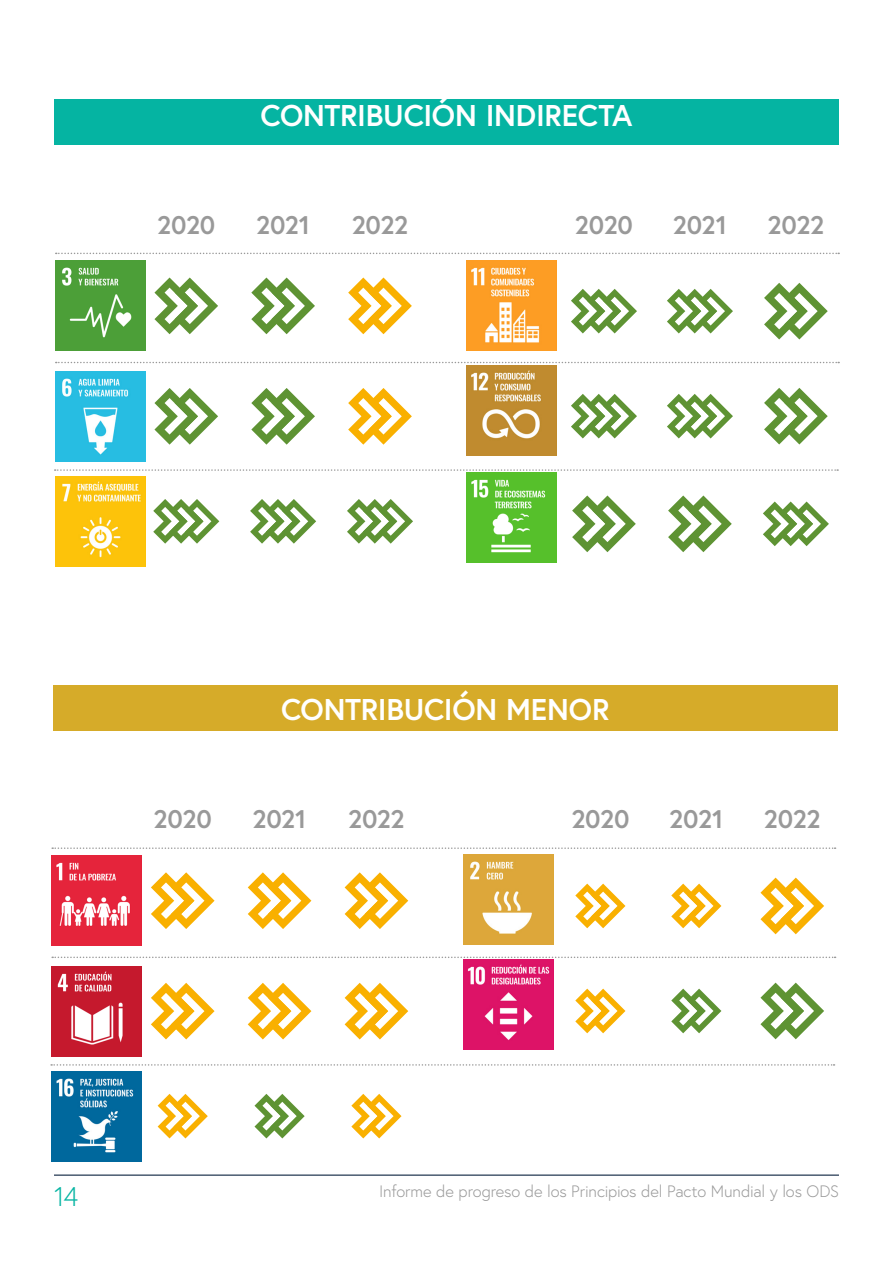
<style>
.page{position:relative;width:893px;height:1263px;background:#fff}
.page>*{position:absolute;margin:0;border:0;box-sizing:border-box;transform-origin:0 0}
.Texto_de_cita{font:700 30px "Europa";letter-spacing:-.01em;color:#fff}
.t1{font:300 27px "Europa";color:#05b4a2}
.Titular_-_Negrita__a{font:700 25.5px "Europa";letter-spacing:-.01em;color:#999}
.t2{font:300 16.5px "Europa";letter-spacing:-.01em;color:#999}
</style>
<div class="page">
<hr style="left:54px;top:1174px;width:785px;height:2px;background:#0c2340">
<div style="left:54px;top:99px;width:785px;height:45px;background:#05b4a2"></div>
<div style="left:53px;top:685px;width:785px;height:45px;background:#d6ab29"></div>
<img style="left:55px;top:261px;width:90px;height:90px">
<img style="left:55px;top:371px;width:90px;height:90px">
<img style="left:55px;top:476px;width:90px;height:90px">
<img style="left:467px;top:260px;width:90px;height:90px">
<img style="left:467px;top:365px;width:90px;height:90px">
<img style="left:467px;top:473px;width:90px;height:90px">
<svg style="left:154px;top:277px;width:64px;height:57px"></svg>
<svg style="left:154px;top:388px;width:64px;height:57px"></svg>
<svg style="left:153px;top:499px;width:66px;height:45px"></svg>
<svg style="left:251px;top:277px;width:64px;height:57px"></svg>
<svg style="left:251px;top:388px;width:64px;height:57px"></svg>
<svg style="left:250px;top:499px;width:66px;height:45px"></svg>
<svg style="left:348px;top:277px;width:64px;height:57px"></svg>
<svg style="left:348px;top:388px;width:64px;height:57px"></svg>
<svg style="left:347px;top:499px;width:66px;height:45px"></svg>
<svg style="left:56px;top:362px;width:783px;height:1px"></svg>
<svg style="left:56px;top:253px;width:783px;height:1px"></svg>
<svg style="left:55px;top:469px;width:783px;height:2px"></svg>
<svg style="left:571px;top:289px;width:66px;height:44px"></svg>
<svg style="left:571px;top:394px;width:66px;height:44px"></svg>
<svg style="left:572px;top:495px;width:64px;height:57px"></svg>
<svg style="left:667px;top:289px;width:66px;height:44px"></svg>
<svg style="left:667px;top:394px;width:66px;height:44px"></svg>
<svg style="left:668px;top:495px;width:64px;height:57px"></svg>
<svg style="left:764px;top:283px;width:64px;height:56px"></svg>
<svg style="left:764px;top:388px;width:64px;height:56px"></svg>
<svg style="left:763px;top:501px;width:66px;height:45px"></svg>
<img style="left:52px;top:856px;width:90px;height:90px">
<img style="left:52px;top:966px;width:90px;height:90px">
<img style="left:52px;top:1071px;width:90px;height:90px">
<img style="left:463px;top:855px;width:90px;height:90px">
<img style="left:463px;top:960px;width:90px;height:90px">
<svg style="left:151px;top:872px;width:64px;height:57px"></svg>
<svg style="left:151px;top:983px;width:64px;height:56px"></svg>
<svg style="left:158px;top:1094px;width:50px;height:44px"></svg>
<svg style="left:248px;top:872px;width:63px;height:57px"></svg>
<svg style="left:248px;top:983px;width:63px;height:56px"></svg>
<svg style="left:254px;top:1094px;width:51px;height:44px"></svg>
<svg style="left:345px;top:872px;width:63px;height:57px"></svg>
<svg style="left:345px;top:983px;width:63px;height:56px"></svg>
<svg style="left:351px;top:1094px;width:50px;height:44px"></svg>
<svg style="left:52px;top:956px;width:784px;height:2px"></svg>
<svg style="left:52px;top:847px;width:784px;height:2px"></svg>
<svg style="left:51px;top:1064px;width:783px;height:2px"></svg>
<svg style="left:575px;top:884px;width:50px;height:44px"></svg>
<svg style="left:575px;top:989px;width:50px;height:44px"></svg>
<svg style="left:671px;top:884px;width:50px;height:44px"></svg>
<svg style="left:671px;top:989px;width:50px;height:44px"></svg>
<svg style="left:760px;top:877px;width:64px;height:57px"></svg>
<svg style="left:760px;top:982px;width:64px;height:57px"></svg>
<p class="Texto_de_cita" style="left:261px;top:95px;width:373px">CONTRIBUCIÓN INDIRECTA</p>
<p class="Titular_-_Negrita__a" style="left:157px;top:208px;width:60px">2020</p>
<p class="Titular_-_Negrita__a" style="left:256px;top:208px;width:56px">2021</p>
<p class="Titular_-_Negrita__a" style="left:352px;top:208px;width:58px">2022</p>
<p class="Titular_-_Negrita__a" style="left:575px;top:208px;width:60px">2020</p>
<p class="Titular_-_Negrita__a" style="left:673px;top:208px;width:56px">2021</p>
<p class="Titular_-_Negrita__a" style="left:767px;top:208px;width:58px">2022</p>
<p class="Texto_de_cita" style="left:281px;top:689px;width:330px">CONTRIBUCIÓN MENOR</p>
<p class="Titular_-_Negrita__a" style="left:154px;top:802px;width:60px">2020</p>
<p class="Titular_-_Negrita__a" style="left:253px;top:802px;width:56px">2021</p>
<p class="Titular_-_Negrita__a" style="left:348px;top:802px;width:58px">2022</p>
<p class="Titular_-_Negrita__a" style="left:571px;top:802px;width:60px">2020</p>
<p class="Titular_-_Negrita__a" style="left:669px;top:802px;width:56px">2021</p>
<p class="Titular_-_Negrita__a" style="left:764px;top:802px;width:58px">2022</p>
<h2 class="t1" style="left:54px;top:1180px;width:26px">14</h2>
<p class="t2" style="left:379px;top:1181px;width:461px">Informe de progreso de los Principios del Pacto Mundial y los ODS</p>
</div>
